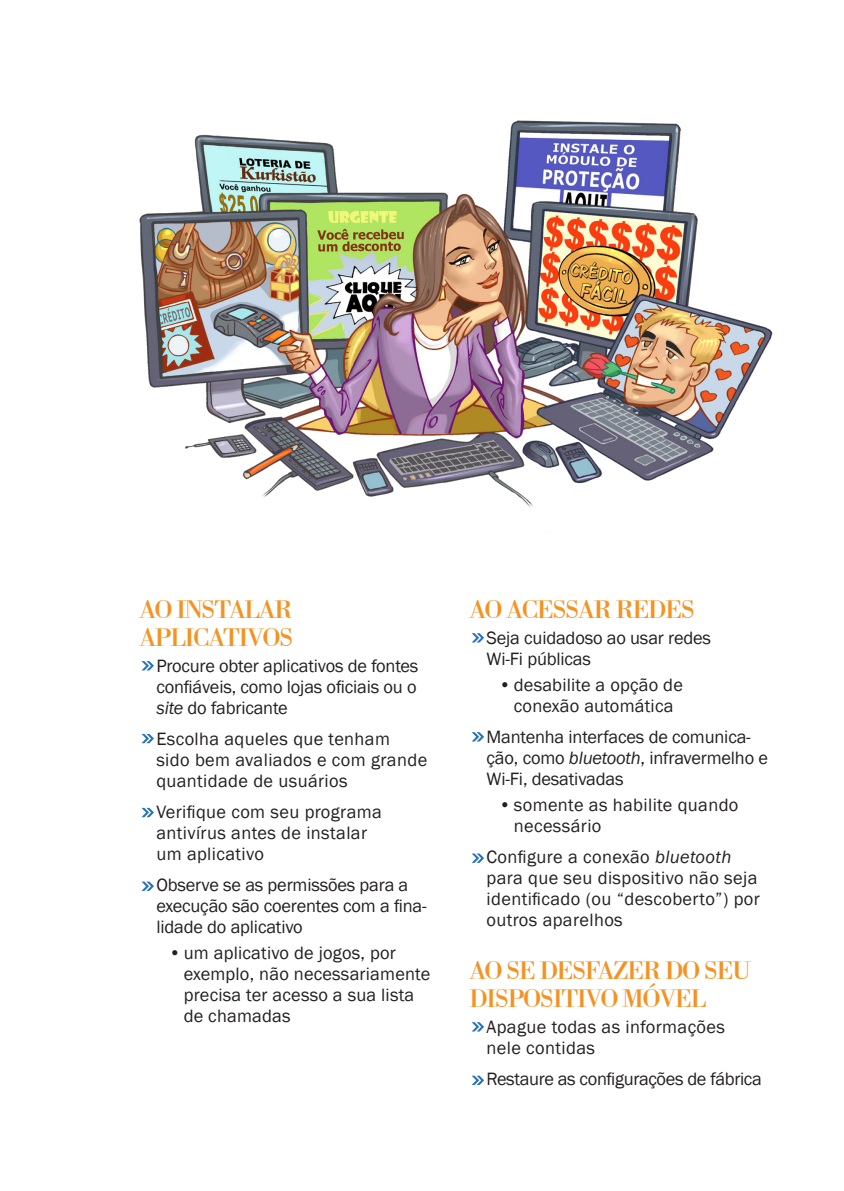
<style>
.page{position:relative;width:844px;height:1191px;background:#fff}
.page>*{position:absolute;margin:0;border:0;box-sizing:border-box;transform-origin:0 0}
.t1{font:26.25px/28px "Bodoni BT";letter-spacing:-.07em;color:#f49222}
.t2{font:18.38px/21px "Franklin Gothic";letter-spacing:.01em;color:#231f20}
.t3{font:18.38px/21px "Franklin Gothic";letter-spacing:-.01em;color:#231f20}
.t4{font:18.38px "Franklin Gothic";letter-spacing:-.02em;color:#231f20}
.s1{font-style:italic}
</style>
<div class="page">
<svg style="left:471px;top:633px;width:13px;height:9px"></svg>
<svg style="left:471px;top:732px;width:13px;height:9px"></svg>
<svg style="left:141px;top:661px;width:13px;height:9px"></svg>
<svg style="left:471px;top:853px;width:13px;height:10px"></svg>
<svg style="left:141px;top:734px;width:13px;height:9px"></svg>
<svg style="left:141px;top:881px;width:13px;height:10px"></svg>
<svg style="left:471px;top:1022px;width:13px;height:9px"></svg>
<svg style="left:471px;top:1075px;width:13px;height:10px"></svg>
<svg style="left:141px;top:808px;width:13px;height:9px"></svg>
<img style="left:139px;top:120px;width:634px;height:388px">
<p class="t1" style="left:139px;top:595px;width:156px">AO INSTALAR<br>APLICATIVOS</p>
<p class="t2" style="left:156px;top:656px;width:263px;text-align:justify">Procure obter aplicativos de fontes confiáveis, como lojas oficiais ou o <span class="s1">site</span> do fabricante</p>
<p class="t2" style="left:156px;top:729px;width:272px">Escolha aqueles que tenham sido bem avaliados e com grande quantidade de usuários</p>
<p class="t2" style="left:156px;top:802px;width:227px">Verifique com seu programa antivírus antes de instalar um aplicativo</p>
<p class="t3" style="left:156px;top:875px;width:272px">Observe se as permissões para a execução são coerentes com a fina&shy;lidade do aplicativo</p>
<p class="t2" style="left:184px;top:943px;width:248px;text-indent:-15px">•um aplicativo de jogos, por exemplo, não necessariamente precisa ter acesso a sua lista de chamadas</p>
<p class="t1" style="left:469px;top:595px;width:227px">AO ACESSAR REDES</p>
<p class="t3" style="left:486px;top:628px;width:226px">Seja cuidadoso ao usar redes<br>Wi-Fi públicas</p>
<p class="t2" style="left:499px;top:675px;width:185px;text-align:center">•desabilite a opção de conexão automática</p>
<p class="t3" style="left:486px;top:727px;width:283px">Mantenha interfaces de comunica&shy;ção, como <span class="s1">bluetooth</span>, infravermelho e<br>Wi-Fi, desativadas</p>
<p class="t2" style="left:513px;top:795px;width:226px;text-indent:-15px">•somente as habilite quando necessário</p>
<p class="t2" style="left:486px;top:847px;width:275px">Configure a conexão <span class="s1">bluetooth </span>para que seu dispositivo não seja identificado (ou “descoberto”) por outros aparelhos</p>
<p class="t1" style="left:469px;top:956px;width:283px">AO SE DESFAZER DO SEU<br>DISPOSITIVO MÓVEL</p>
<p class="t2" style="left:486px;top:1016px;width:240px">Apague todas as informações nele contidas</p>
<p class="t4" style="left:486px;top:1067px;width:277px">Restaure as configurações de fábrica</p>
</div>
